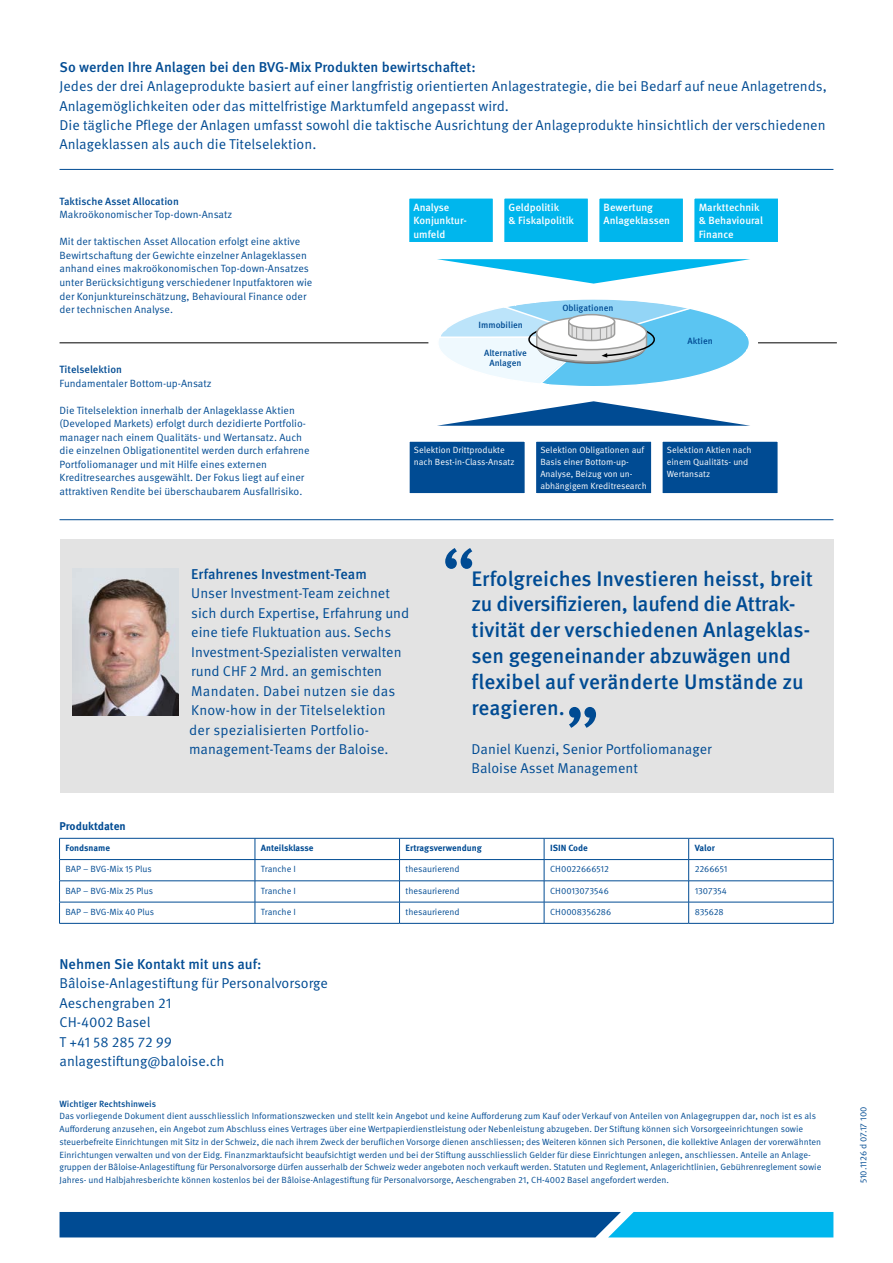
<style>
.page{position:relative;width:893px;height:1263px;background:#fff}
.page>*{position:absolute;margin:0;border:0;box-sizing:border-box;transform-origin:0 0}
.t1{font:500 21px/25.8px "Meta Pro";letter-spacing:-.005em;color:#004b93}
.t2{font:14.25px/19.5px "Meta Pro Norm";color:#004b93}
.t3{font:500 14.25px "Meta Pro";color:#004b93}
.t4{font:700 11.25px "Meta Pro";color:#004b93}
.t5{font:10.5px/13.5px "Meta Pro Norm";color:#004b93}
.t6{font:500 10.5px/13.5px "Meta Pro";color:#fff}
.t7{font:500 10.5px "Meta Pro";color:#004b93}
.t8{font:9px/12.8px "Meta Pro Norm";letter-spacing:-.005em;color:#004b93}
.t9{font:9px/12px "Meta Pro Norm";color:#fff}
.t10{font:500 9px/10.5px "Meta Pro";color:#004b93;text-align:center}
.t11{font:700 9px "Meta Pro";color:#004b93}
</style>
<div class="page">
<svg style="left:60px;top:1212px;width:773px;height:25px;background:#046bad"></svg>
<hr style="left:60px;top:169px;width:773px;height:1px;background:#004b93">
<hr style="left:60px;top:519px;width:773px;height:1px;background:#004b93">
<hr style="left:60px;top:342px;width:368px;height:1px;background:#000">
<hr style="left:758px;top:342px;width:79px;height:1px;background:#000">
<div style="left:408px;top:198px;width:86px;height:45px;background:#00b6ed"></div>
<div style="left:408px;top:197px;width:86px;height:46px;border:2px solid #fff"></div>
<div style="left:504px;top:198px;width:85px;height:45px;background:#00b6ed"></div>
<div style="left:503px;top:197px;width:86px;height:46px;border:2px solid #fff"></div>
<div style="left:599px;top:198px;width:85px;height:45px;background:#00b6ed"></div>
<div style="left:598px;top:197px;width:86px;height:46px;border:2px solid #fff"></div>
<div style="left:694px;top:198px;width:85px;height:45px;background:#00b6ed"></div>
<div style="left:693px;top:197px;width:86px;height:46px;border:2px solid #fff"></div>
<svg style="left:437px;top:259px;width:313px;height:25px"></svg>
<div style="left:409px;top:441px;width:116px;height:53px;background:#004b93"></div>
<div style="left:408px;top:440px;width:118px;height:55px;border:2px solid #fff"></div>
<div style="left:535px;top:441px;width:117px;height:53px;background:#004b93"></div>
<div style="left:535px;top:440px;width:118px;height:55px;border:2px solid #fff"></div>
<div style="left:662px;top:441px;width:116px;height:53px;background:#004b93"></div>
<div style="left:661px;top:440px;width:118px;height:55px;border:2px solid #fff"></div>
<svg style="left:437px;top:401px;width:313px;height:25px"></svg>
<svg style="left:439px;top:299px;width:310px;height:87px"></svg>
<hr style="left:59px;top:838px;width:196px;height:1px;background:#004b93">
<hr style="left:255px;top:838px;width:144px;height:1px;background:#004b93">
<hr style="left:399px;top:838px;width:145px;height:1px;background:#004b93">
<hr style="left:544px;top:838px;width:145px;height:1px;background:#004b93">
<hr style="left:689px;top:838px;width:144px;height:1px;background:#004b93">
<hr style="left:59px;top:859px;width:196px;height:1px;background:#004b93">
<hr style="left:255px;top:859px;width:144px;height:1px;background:#004b93">
<hr style="left:399px;top:859px;width:145px;height:1px;background:#004b93">
<hr style="left:544px;top:859px;width:145px;height:1px;background:#004b93">
<hr style="left:689px;top:859px;width:144px;height:1px;background:#004b93">
<svg style="left:59px;top:838px;width:1px;height:85px"></svg>
<hr style="left:59px;top:880px;width:196px;height:1px;background:#004b93">
<hr style="left:255px;top:880px;width:144px;height:1px;background:#004b93">
<hr style="left:399px;top:880px;width:145px;height:1px;background:#004b93">
<hr style="left:544px;top:880px;width:145px;height:1px;background:#004b93">
<hr style="left:689px;top:880px;width:144px;height:1px;background:#004b93">
<svg style="left:255px;top:838px;width:1px;height:85px"></svg>
<svg style="left:399px;top:838px;width:1px;height:85px"></svg>
<svg style="left:544px;top:838px;width:1px;height:85px"></svg>
<svg style="left:688px;top:838px;width:1px;height:85px"></svg>
<svg style="left:833px;top:838px;width:1px;height:85px"></svg>
<hr style="left:59px;top:902px;width:196px;height:1px;background:#004b93">
<hr style="left:255px;top:902px;width:144px;height:1px;background:#004b93">
<hr style="left:399px;top:902px;width:145px;height:1px;background:#004b93">
<hr style="left:544px;top:902px;width:145px;height:1px;background:#004b93">
<hr style="left:689px;top:902px;width:144px;height:1px;background:#004b93">
<hr style="left:59px;top:923px;width:196px;height:1px;background:#004b93">
<hr style="left:255px;top:923px;width:144px;height:1px;background:#004b93">
<hr style="left:399px;top:923px;width:145px;height:1px;background:#004b93">
<hr style="left:544px;top:923px;width:145px;height:1px;background:#004b93">
<hr style="left:689px;top:923px;width:144px;height:1px;background:#004b93">
<div style="left:60px;top:540px;width:773px;height:253px;background:#e3e3e3"></div>
<img style="left:72px;top:568px;width:107px;height:147px">
<svg style="left:445px;top:548px;width:27px;height:21px"></svg>
<svg style="left:569px;top:707px;width:27px;height:21px"></svg>
<h2 class="t3" style="left:60px;top:56px;width:418px">So werden Ihre Anlagen bei den BVG-Mix Produkten bewirtschaftet:</h2>
<p class="t2" style="left:60px;top:75px;width:769px">Jedes der drei Anlageprodukte basiert auf einer langfristig orientierten Anlagestrategie, die bei Bedarf auf neue Anlagetrends, Anlagemöglichkeiten oder das mittelfristige Marktumfeld angepasst wird.<br>Die tägliche Pflege der Anlagen umfasst sowohl die taktische Ausrichtung der Anlageprodukte hinsichtlich der verschiedenen Anlageklassen als auch die Titelselektion.</p>
<p class="t7" style="left:60px;top:193px;width:121px">Taktische Asset Allocation</p>
<p class="t5" style="left:60px;top:207px;width:174px">Makroökonomischer Top-down-Ansatz</p>
<p class="t5" style="left:60px;top:234px;width:254px">Mit der taktischen Asset Allocation erfolgt eine aktive Bewirtschaftung der Gewichte einzelner Anlageklassen anhand eines makroökonomischen Top-down-Ansatzes unter Berücksichtigung verschiedener Inputfaktoren wie der Konjunktureinschätzung, Behavioural Finance oder der technischen Analyse.</p>
<p class="t7" style="left:60px;top:361px;width:64px">Titelselektion</p>
<p class="t5" style="left:60px;top:375px;width:154px">Fundamentaler Bottom-up-Ansatz</p>
<p class="t5" style="left:60px;top:402px;width:251px">Die Titelselektion innerhalb der Anlageklasse Aktien (Developed Markets) erfolgt durch dezidierte Portfolio&shy;manager nach einem Qualitäts- und Wertansatz. Auch die einzelnen Obligationentitel werden durch erfahrene Portfoliomanager und mit Hilfe eines externen Kreditresearches ausgewählt. Der Fokus liegt auf einer attraktiven Rendite bei überschaubarem Ausfallrisiko.</p>
<p class="t6" style="left:413px;top:200px;width:55px">Analyse<br>Konjunktur&shy;umfeld</p>
<p class="t6" style="left:509px;top:200px;width:67px">Geldpolitik<br>&amp; Fiskalpolitik</p>
<p class="t6" style="left:604px;top:200px;width:68px">Bewertung<br>Anlageklassen</p>
<p class="t6" style="left:699px;top:200px;width:66px">Markttechnik &amp; Behavioural<br>Finance</p>
<p class="t10" style="left:479px;top:319px;width:46px">Immobilien</p>
<p class="t10" style="left:484px;top:347px;width:44px">Alternative<br>Anlagen</p>
<p class="t10" style="left:562px;top:302px;width:53px">Obligationen</p>
<p class="t10" style="left:687px;top:335px;width:27px">Aktien</p>
<p class="t9" style="left:414px;top:443px;width:102px">Selektion Drittprodukte nach Best-in-Class-Ansatz</p>
<p class="t9" style="left:540px;top:443px;width:108px">Selektion Obligationen auf<br>Basis einer Bottom-up-<br>Analyse, Beizug von un&shy;abhängigem Kreditresearch</p>
<p class="t9" style="left:667px;top:443px;width:86px">Selektion Aktien nach einem Qualitäts- und<br>Wertansatz</p>
<h2 class="t3" style="left:191px;top:563px;width:177px">Erfahrenes Investment-Team</h2>
<p class="t2" style="left:189px;top:582px;width:222px">Unser Investment-Team zeichnet sich durch Expertise, Erfahrung und eine tiefe Fluktuation aus. Sechs Investment-Spezialisten verwalten rund CHF 2 Mrd. an gemischten Mandaten. Dabei nutzen sie das Know-how in der Titelselektion<br>der spezialisierten Portfolio&shy;management-Teams der Baloise.</p>
<h1 class="t1" style="left:472px;top:564px;width:343px">Erfolgreiches Investieren heisst, breit zu diversifizieren, laufend die Attrak&shy;tivität der verschiedenen Anlageklas&shy;sen gegeneinander abzuwägen und flexibel auf veränderte Umstände zu reagieren.</h1>
<h2 class="t2" style="left:472px;top:738px;width:242px">Daniel Kuenzi, Senior Portfoliomanager<br>Baloise Asset Management</h2>
<p class="t4" style="left:59px;top:817px;width:68px">Produktdaten</p>
<p class="t11" style="left:66px;top:841px;width:46px">Fondsname</p>
<p class="t11" style="left:261px;top:841px;width:54px">Anteilsklasse</p>
<p class="t11" style="left:405px;top:841px;width:78px">Ertragsverwendung</p>
<p class="t11" style="left:550px;top:841px;width:39px">ISIN Code</p>
<p class="t11" style="left:695px;top:841px;width:22px">Valor</p>
<p class="t8" style="left:66px;top:862px;width:88px">BAP – BVG-Mix 15 Plus</p>
<p class="t8" style="left:261px;top:862px;width:36px">Tranche I</p>
<p class="t8" style="left:405px;top:862px;width:56px">thesaurierend</p>
<p class="t8" style="left:550px;top:862px;width:60px">CH0022666512</p>
<p class="t8" style="left:695px;top:862px;width:34px">2266651</p>
<p class="t8" style="left:66px;top:883px;width:89px">BAP – BVG-Mix 25 Plus</p>
<p class="t8" style="left:261px;top:883px;width:36px">Tranche I</p>
<p class="t8" style="left:405px;top:883px;width:56px">thesaurierend</p>
<p class="t8" style="left:550px;top:883px;width:60px">CH0013073546</p>
<p class="t8" style="left:695px;top:883px;width:34px">1307354</p>
<p class="t8" style="left:66px;top:905px;width:90px">BAP – BVG-Mix 40 Plus</p>
<p class="t8" style="left:261px;top:905px;width:36px">Tranche I</p>
<p class="t8" style="left:405px;top:905px;width:56px">thesaurierend</p>
<p class="t8" style="left:550px;top:905px;width:63px">CH0008356286</p>
<p class="t8" style="left:695px;top:905px;width:31px">835628</p>
<h2 class="t3" style="left:60px;top:953px;width:204px">Nehmen Sie Kontakt mit uns auf:</h2>
<h2 class="t2" style="left:60px;top:972px;width:270px">Bâloise-Anlagestiftung für Personalvorsorge<br>Aeschengraben 21<br>CH-4002 Basel<br>T +41 58 285 72 99 anlagestiftung@baloise.ch</h2>
<p class="t10" style="left:60px;top:1098px;width:98px">Wichtiger Rechtshinweis</p>
<p class="t8" style="left:60px;top:1109px;width:763px">Das vorliegende Dokument dient ausschliesslich Informationszwecken und stellt kein Angebot und keine Aufforderung zum Kauf oder Verkauf von Anteilen von Anlagegruppen dar, noch ist es als Aufforderung anzusehen, ein Angebot zum Abschluss eines Vertrages über eine Wertpapierdienstleistung oder Nebenleistung abzugeben. Der Stiftung können sich Vorsorgeeinrichtungen sowie steuerbefreite Einrichtungen mit Sitz in der Schweiz, die nach ihrem Zweck der beruflichen Vorsorge dienen anschliessen; des Weiteren können sich Personen, die kollektive Anlagen der vorerwähnten Einrichtungen verwalten und von der Eidg. Finanzmarktaufsicht beaufsichtigt werden und bei der Stiftung ausschliesslich Gelder für diese Einrichtungen anlegen, anschliessen. Anteile an Anlage&shy;gruppen der Bâloise-Anlagestiftung für Personalvorsorge dürfen ausserhalb der Schweiz weder angeboten noch verkauft werden. Statuten und Reglement, Anlagerichtlinien, Gebührenreglement sowie Jahres- und Halbjahresberichte können kostenlos bei der Bâloise-Anlagestiftung für Personalvorsorge, Aeschengraben 21, CH-4002 Basel angefordert werden.</p>
<p class="t8" style="left:856px;top:1183px;width:78px;rotate:-90deg">510.1126 d 07.17 100</p>
</div>
